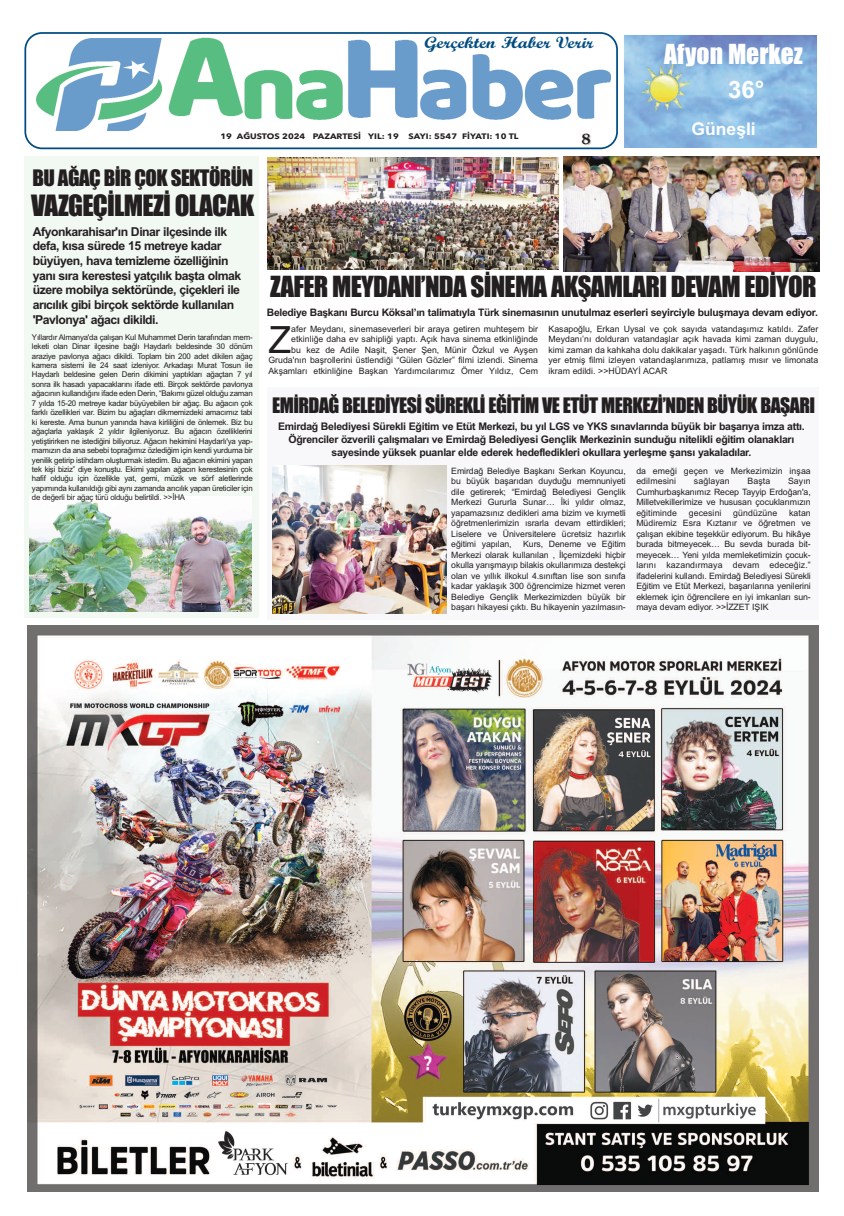
<style>
.page{position:relative;width:844px;height:1216px;background:#fff}
.page>*{position:absolute;margin:0;border:0;box-sizing:border-box;transform-origin:0 0}
.t1{font:37.54px "Arial";color:#231f20}
.t2{font:27.12px "Impact";letter-spacing:-.025em;color:#231f20}
.t3{font:26.86px "Impact";letter-spacing:-.025em;color:#231f20}
.t4{font:25.55px "Impact";color:#fff}
.t5{font:700 23.97px "Arial";color:#fff}
.t6{font:21px "Impact";letter-spacing:-.025em;color:#231f20}
.t7{font:19.78px "Impact";letter-spacing:-.025em;color:#231f20}
.t8{font:700 17.5px "Arial";color:#fff}
.t9{font:16.36px "Script MT Bold";color:#004c82;scale:1.17 1}
.t10{font:700 15.75px "Palatino";color:#231f20;scale:1.19 1}
.t11{font:700 12.25px/14.7px "Arial";letter-spacing:-.04em;color:#231f20}
.t12{font:700 10.5px/12.6px "Arial";letter-spacing:-.03em;color:#231f20;text-align:center}
.t13{font:700 10.33px "Arial";letter-spacing:-.03em;color:#231f20}
.t14{font:8.75px/10.5px "Arial";color:#231f20;text-align:justify}
.t15{font:7.88px/9.5px "Arial";letter-spacing:-.03em;color:#231f20;text-align:justify}
.t16{font:700 7.88px "Avenir Next LT Pro";color:#231f20;scale:1.13 1}
</style>
<div class="page">
<svg style="left:24px;top:32px;width:593px;height:117px"></svg>
<img style="left:36px;top:39px;width:127px;height:92px">
<img style="left:164px;top:35px;width:80px;height:95px">
<img style="left:345px;top:37px;width:76px;height:93px">
<img style="left:244px;top:63px;width:102px;height:66px">
<img style="left:420px;top:54px;width:190px;height:76px">
<svg style="left:624px;top:35px;width:193px;height:113px;background:#87b3de"></svg>
<img style="left:624px;top:61px;width:89px;height:52px">
<img style="left:27px;top:625px;width:791px;height:566px">
<div style="left:25px;top:157px;width:234px;height:461px;background:#f2f8f2"></div>
<img style="left:30px;top:496px;width:221px;height:115px">
<img style="left:267px;top:158px;width:291px;height:112px">
<img style="left:563px;top:157px;width:256px;height:114px">
<div style="left:267px;top:387px;width:552px;height:232px;background:#f8f8fa"></div>
<img style="left:272px;top:466px;width:174px;height:147px">
<h3 class="t9" style="left:424px;top:33px;width:146px">Gerçekten Haber Verir</h3>
<p class="t16" style="left:220px;top:133px;width:265px">19 AĞUSTOS 2024 PAZARTESİ YIL: 19 SAYI: 5547 FİYATI: 10 TL</p>
<h3 class="t10" style="left:581px;top:129px;width:9px">8</h3>
<h3 class="t4" style="left:664px;top:40px;width:140px">Afyon Merkez</h3>
<h3 class="t5" style="left:727px;top:76px;width:38px">36°</h3>
<h3 class="t8" style="left:691px;top:118px;width:66px">Güneşli</h3>
<h3 class="t6" style="left:32px;top:166px;width:222px">BU AĞAÇ BİR ÇOK SEKTÖRÜN</h3>
<h2 class="t2" style="left:31px;top:191px;width:224px">VAZGEÇİLMEZİ OLACAK</h2>
<p class="t11" style="left:33px;top:224px;width:210px">Afyonkarahisar'ın Dinar ilçesinde ilk defa, kısa sürede 15 metreye kadar büyüyen, hava temizleme özelliğinin yanı sıra kerestesi yatçılık başta olmak üzere mobilya sektöründe, çiçekleri ile arıcılık gibi birçok sektörde kullanılan 'Pavlonya' ağacı dikildi.</p>
<p class="t15" style="left:32px;top:332px;width:222px">Yıllardır Almanya'da çalışan Kul Muhammet Derin tarafından mem&shy;leketi olan Dinar ilçesine bağlı Haydarlı beldesinde 30 dönüm araziye pavlonya ağacı dikildi. Toplam bin 200 adet dikilen ağaç kamera sistemi ile 24 saat izleniyor. Arkadaşı Murat Tosun ile Haydarlı beldesine gelen Derin dikimini yaptıkları ağaçtan 7 yıl sonra ilk hasadı yapacaklarını ifade etti. Birçok sektörde pavlonya ağacının kullandığını ifade eden Derin, “Bakımı güzel olduğu zaman 7 yılda 15-20 metreye kadar büyüyebilen bir ağaç. Bu ağacın çok farklı özellikleri var. Bizim bu ağaçları dikmemizdeki amacımız tabi ki kereste. Ama bunun yanında hava kirliliğini de önlemek. Biz bu ağaçlarla yaklaşık 2 yıldır ilgileniyoruz. Bu ağacın özelliklerini yetiştirirken ne istediğini biliyoruz. Ağacın hekimini Haydarlı'ya yap&shy;mamızın da ana sebebi toprağımız özlediğim için kendi yurduma bir yenilik getirip istihdam oluşturmak istedim. Bu ağacın ekimini yapan tek kişi biziz” diye konuştu. Ekimi yapılan ağacın kerestesinin çok hafif olduğu için özellikle yat, gemi, müzik ve sörf aletlerinde yapımında kullanıldığı gibi aynı zamanda arıcılık yapan üreticiler için de değerli bir ağaç türü olduğu belirtildi. &gt;&gt;İHA</p>
<h3 class="t3" style="left:270px;top:272px;width:548px">ZAFER MEYDANI’NDA SİNEMA AKŞAMLARI DEVAM EDİYOR</h3>
<p class="t13" style="left:267px;top:306px;width:552px">Belediye Başkanı Burcu Köksal’ın talimatıyla Türk sinemasının unutulmaz eserleri seyirciyle buluşmaya devam ediyor.</p>
<h1 class="t1" style="left:268px;top:318px;width:24px">Z</h1>
<p class="t14" style="left:268px;top:323px;width:271px;text-align:right">afer Meydanı, sinemaseverleri bir araya getiren muhteşem bir etkinliğe daha ev sahipliği yaptı. Açık hava sinema etkinliğinde<br>bu kez de Adile Naşit, Şener Şen, Münir Özkul ve Ayşen Gruda'nın başrollerini üstlendiği “Gülen Gözler” filmi izlendi. Sinema Akşamları etkinliğine Başkan Yardımcılarımız Ömer Yıldız, Cem</p>
<p class="t14" style="left:548px;top:323px;width:271px">Kasapoğlu, Erkan Uysal ve çok sayıda vatandaşımız katıldı. Zafer Meydanı’nı dolduran vatandaşlar açık havada kimi zaman duygulu, kimi zaman da kahkaha dolu dakikalar yaşadı. Türk halkının gönlünde yer etmiş filmi izleyen vatandaşlarımıza, patlamış mısır ve limonata ikram edildi. &gt;&gt;HÜDAYİ ACAR</p>
<h3 class="t7" style="left:272px;top:395px;width:544px">EMİRDAĞ BELEDİYESİ SÜREKLİ EĞİTİM VE ETÜT MERKEZİ’NDEN BÜYÜK BAŞARI</h3>
<p class="t12" style="left:278px;top:420px;width:528px">Emirdağ Belediyesi Sürekli Eğitim ve Etüt Merkezi, bu yıl LGS ve YKS sınavlarında büyük bir başarıya imza attı.<br>Öğrenciler özverili çalışmaları ve Emirdağ Belediyesi Gençlik Merkezinin sunduğu nitelikli eğitim olanakları sayesinde yüksek puanlar elde ederek hedefledikleri okullara yerleşme şansı yakaladılar.</p>
<p class="t14" style="left:451px;top:465px;width:176px">Emirdağ Belediye Başkanı Serkan Koyuncu, bu büyük başarıdan duyduğu memnuniyeti dile getirerek; “Emirdağ Belediyesi Gençlik Merkezi Gururla Sunar… İki yıldır olmaz, yapamazsınız dedikleri ama bizim ve kıymetli öğretmenlerimizin ısrarla devam ettirdikleri; Liselere ve Üniversitelere ücretsiz hazırlık eğitimi yapılan,</p>
<p class="t14" style="left:636px;top:465px;width:176px">da emeği geçen ve Merkezimizin inşaa edilmesini</p>
<p class="t14" style="left:636px;top:476px;width:176px;text-indent:152px">Sayın Cumhurbaşkanımız Recep Tayyip Erdoğan'a, Milletvekillerimize ve hususan çocuklarımızın eğitiminde</p>
<p class="t14" style="left:693px;top:476px;width:37px">sağlayan</p>
<p class="t14" style="left:747px;top:476px;width:24px">Başta</p>
<p class="t14" style="left:688px;top:507px;width:34px">gecesini</p>
<p class="t14" style="left:733px;top:507px;width:46px">gündüzüne</p>
<p class="t14" style="left:636px;top:507px;width:176px;text-indent:153px">katan Müdiremiz Esra Kıztanır ve öğretmen ve çalışan ekibine teşekkür ediyorum. Bu hikâye burada bitmeyecek… Bu sevda burada bit&shy;meyecek… Yeni yılda memleketimizin çocuk&shy;larını kazandırmaya devam edeceğiz.” ifadelerini kullandı. Emirdağ Belediyesi Sürekli Eğitim ve Etüt Merkezi, başarılarına yenilerini eklemek için öğrencilere en iyi imkanları sun&shy;maya devam ediyor. &gt;&gt;İZZET IŞIK</p>
<p class="t14" style="left:451px;top:539px;width:176px;text-indent:72px">Kurs, Deneme ve Eğitim Merkezi olarak kullanılan , İlçemizdeki hiçbir okulla yarışmayıp bilakis okullarımıza destekçi olan ve yıllık ilkokul 4.sınıftan lise son sınıfa kadar yaklaşık 300 öğrencimize hizmet veren Belediye Gençlik Merkezimizden büyük bir başarı hikayesi çıktı. Bu hikayenin yazılmasın-</p>
</div>
